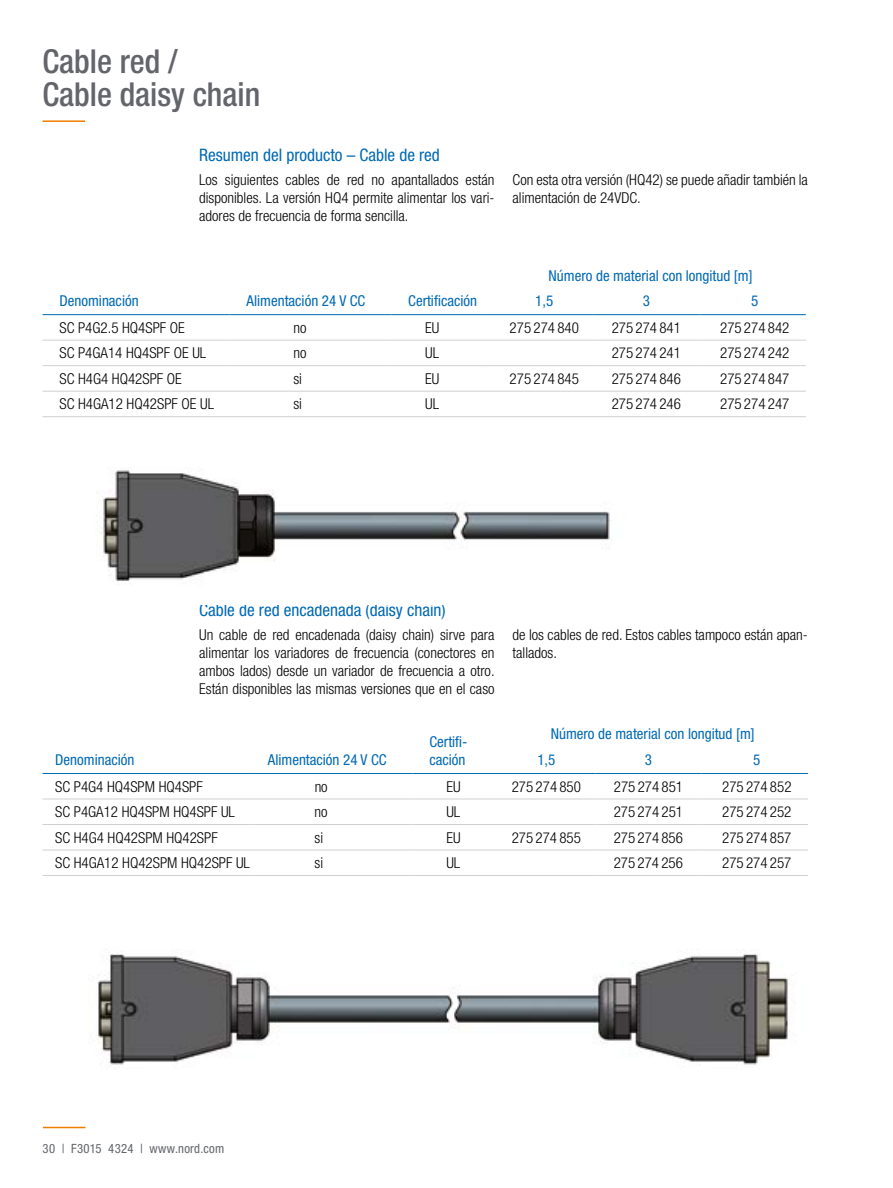
<style>
.page{position:relative;width:893px;height:1188px;background:#fff}
.page>*{position:absolute;margin:0;border:0;box-sizing:border-box;transform-origin:0 0}
.t1{font:500 condensed 33px/33px "Helvetica Neue LT Pro";color:#63656a}
.t2{font:condensed 17.25px "Helvetica Neue LT Pro";color:#0069b4}
.t3{font:300 condensed 15px/18px "Helvetica Neue LT Pro";color:#000;text-align:justify}
.t4{font:condensed 15px/25.5px "Helvetica Neue LT Pro";color:#0069b4}
.t5{font:condensed 12.75px "Helvetica Neue LT Pro";letter-spacing:.02em;color:#63656a}
</style>
<div class="page">
<hr style="left:43px;top:1127px;width:42px;height:1px;background:#ef7d00">
<hr style="left:43px;top:120px;width:42px;height:2px;background:#ef7d00">
<hr style="left:43px;top:314px;width:187px;height:1px;background:#0069b4">
<hr style="left:230px;top:314px;width:161px;height:1px;background:#0069b4">
<hr style="left:391px;top:314px;width:96px;height:1px;background:#0069b4">
<hr style="left:487px;top:314px;width:106px;height:1px;background:#0069b4">
<hr style="left:593px;top:314px;width:106px;height:1px;background:#0069b4">
<hr style="left:699px;top:314px;width:107px;height:1px;background:#0069b4">
<hr style="left:43px;top:340px;width:187px;height:1px;background:#d0d0d0">
<hr style="left:230px;top:340px;width:161px;height:1px;background:#d0d0d0">
<hr style="left:391px;top:340px;width:96px;height:1px;background:#d0d0d0">
<hr style="left:487px;top:340px;width:106px;height:1px;background:#d0d0d0">
<hr style="left:593px;top:340px;width:106px;height:1px;background:#d0d0d0">
<hr style="left:699px;top:340px;width:107px;height:1px;background:#d0d0d0">
<hr style="left:43px;top:365px;width:187px;height:1px;background:#d0d0d0">
<hr style="left:230px;top:365px;width:161px;height:1px;background:#d0d0d0">
<hr style="left:43px;top:391px;width:187px;height:1px;background:#d0d0d0">
<hr style="left:230px;top:391px;width:161px;height:1px;background:#d0d0d0">
<hr style="left:43px;top:416px;width:187px;height:1px;background:#d0d0d0">
<hr style="left:230px;top:416px;width:161px;height:1px;background:#d0d0d0">
<hr style="left:391px;top:365px;width:96px;height:1px;background:#d0d0d0">
<hr style="left:487px;top:365px;width:106px;height:1px;background:#d0d0d0">
<hr style="left:593px;top:365px;width:106px;height:1px;background:#d0d0d0">
<hr style="left:699px;top:365px;width:107px;height:1px;background:#d0d0d0">
<hr style="left:391px;top:391px;width:96px;height:1px;background:#d0d0d0">
<hr style="left:487px;top:391px;width:106px;height:1px;background:#d0d0d0">
<hr style="left:593px;top:391px;width:106px;height:1px;background:#d0d0d0">
<hr style="left:699px;top:391px;width:107px;height:1px;background:#d0d0d0">
<hr style="left:391px;top:416px;width:96px;height:1px;background:#d0d0d0">
<hr style="left:487px;top:416px;width:106px;height:1px;background:#d0d0d0">
<hr style="left:593px;top:416px;width:106px;height:1px;background:#d0d0d0">
<hr style="left:699px;top:416px;width:107px;height:1px;background:#d0d0d0">
<hr style="left:43px;top:799px;width:208px;height:1px;background:#d0d0d0">
<hr style="left:251px;top:799px;width:161px;height:1px;background:#d0d0d0">
<hr style="left:412px;top:799px;width:77px;height:1px;background:#d0d0d0">
<hr style="left:489px;top:799px;width:106px;height:1px;background:#d0d0d0">
<hr style="left:595px;top:799px;width:107px;height:1px;background:#d0d0d0">
<hr style="left:702px;top:799px;width:106px;height:1px;background:#d0d0d0">
<hr style="left:43px;top:824px;width:208px;height:1px;background:#d0d0d0">
<hr style="left:251px;top:824px;width:161px;height:1px;background:#d0d0d0">
<hr style="left:412px;top:824px;width:77px;height:1px;background:#d0d0d0">
<hr style="left:489px;top:824px;width:106px;height:1px;background:#d0d0d0">
<hr style="left:595px;top:824px;width:107px;height:1px;background:#d0d0d0">
<hr style="left:702px;top:824px;width:106px;height:1px;background:#d0d0d0">
<hr style="left:43px;top:850px;width:208px;height:1px;background:#d0d0d0">
<hr style="left:251px;top:850px;width:161px;height:1px;background:#d0d0d0">
<hr style="left:412px;top:850px;width:77px;height:1px;background:#d0d0d0">
<hr style="left:489px;top:850px;width:106px;height:1px;background:#d0d0d0">
<hr style="left:595px;top:850px;width:107px;height:1px;background:#d0d0d0">
<hr style="left:702px;top:850px;width:106px;height:1px;background:#d0d0d0">
<hr style="left:43px;top:875px;width:208px;height:1px;background:#d0d0d0">
<hr style="left:251px;top:875px;width:161px;height:1px;background:#d0d0d0">
<hr style="left:412px;top:875px;width:77px;height:1px;background:#d0d0d0">
<hr style="left:489px;top:875px;width:106px;height:1px;background:#d0d0d0">
<hr style="left:595px;top:875px;width:107px;height:1px;background:#d0d0d0">
<hr style="left:702px;top:875px;width:106px;height:1px;background:#d0d0d0">
<hr style="left:43px;top:773px;width:208px;height:1px;background:#0069b4">
<hr style="left:251px;top:773px;width:161px;height:1px;background:#0069b4">
<hr style="left:412px;top:773px;width:77px;height:1px;background:#0069b4">
<hr style="left:489px;top:773px;width:106px;height:1px;background:#0069b4">
<hr style="left:595px;top:773px;width:107px;height:1px;background:#0069b4">
<hr style="left:702px;top:773px;width:106px;height:1px;background:#0069b4">
<img style="left:96px;top:949px;width:692px;height:117px">
<img style="left:96px;top:470px;width:514px;height:115px">
<h1 class="t1" style="left:43px;top:44px;width:219px">Cable red /<br>Cable daisy chain</h1>
<p class="t2" style="left:199px;top:145px;width:242px">Resumen del producto – Cable de red</p>
<p class="t3" style="left:199px;top:171px;width:297px">Los siguientes cables de red no apantallados están disponibles. La versión HQ4 permite alimentar los vari&shy;adores de frecuencia de forma sencilla.</p>
<p class="t3" style="left:513px;top:171px;width:297px">Con esta otra versión (HQ42) se puede añadir también la alimentación de 24VDC.</p>
<p class="t4" style="left:60px;top:288px;width:81px">Denominación</p>
<p class="t4" style="left:247px;top:288px;width:120px">Alimentación 24 V CC</p>
<p class="t4" style="left:408px;top:288px;width:70px">Certificación</p>
<p class="t4" style="left:535px;top:262px;width:219px;text-indent:13px">Número de material con longitud [m]<br>1,5</p>
<p class="t4" style="left:643px;top:288px;width:9px">3</p>
<p class="t4" style="left:751px;top:288px;width:9px">5</p>
<p class="t3" style="left:60px;top:318px;width:127px">SC P4G2.5 HQ4SPF OE</p>
<p class="t3" style="left:293px;top:318px;width:15px">no</p>
<p class="t3" style="left:425px;top:318px;width:16px">EU</p>
<p class="t3" style="left:510px;top:318px;width:71px">275 274 840</p>
<p class="t3" style="left:612px;top:318px;width:71px">275 274 841</p>
<p class="t3" style="left:720px;top:318px;width:71px">275 274 842</p>
<p class="t3" style="left:60px;top:344px;width:148px">SC P4GA14 HQ4SPF OE UL</p>
<p class="t3" style="left:293px;top:344px;width:15px">no</p>
<p class="t3" style="left:425px;top:344px;width:15px">UL</p>
<p class="t3" style="left:612px;top:344px;width:71px">275 274 241</p>
<p class="t3" style="left:720px;top:344px;width:71px">275 274 242</p>
<p class="t3" style="left:60px;top:369px;width:124px">SC H4G4 HQ42SPF OE</p>
<p class="t3" style="left:293px;top:369px;width:10px">si</p>
<p class="t3" style="left:425px;top:369px;width:16px">EU</p>
<p class="t3" style="left:510px;top:369px;width:71px">275 274 845</p>
<p class="t3" style="left:612px;top:369px;width:71px">275 274 846</p>
<p class="t3" style="left:720px;top:369px;width:71px">275 274 847</p>
<p class="t3" style="left:60px;top:395px;width:156px">SC H4GA12 HQ42SPF OE UL</p>
<p class="t3" style="left:293px;top:395px;width:10px">si</p>
<p class="t3" style="left:425px;top:395px;width:15px">UL</p>
<p class="t3" style="left:612px;top:395px;width:71px">275 274 246</p>
<p class="t3" style="left:720px;top:395px;width:71px">275 274 247</p>
<p class="t2" style="left:199px;top:599px;width:248px">Cable de red encadenada (daisy chain)</p>
<p class="t3" style="left:199px;top:625px;width:297px">Un cable de red encadenada (daisy chain) sirve para alimentar los variadores de frecuencia (conectores en ambos lados) desde un variador de frecuencia a otro.<br>Están disponibles las mismas versiones que en el caso</p>
<p class="t3" style="left:513px;top:625px;width:297px">de los cables de red. Estos cables tampoco están apan&shy;tallados.</p>
<p class="t4" style="left:55px;top:747px;width:81px">Denominación</p>
<p class="t4" style="left:268px;top:747px;width:120px">Alimentación 24 V CC</p>
<p class="t4" style="left:429px;top:733px;width:40px;line-height:18px">Certifi&shy;cación</p>
<p class="t4" style="left:537px;top:721px;width:219px;text-indent:13px">Número de material con longitud [m]<br>1,5</p>
<p class="t4" style="left:645px;top:747px;width:9px">3</p>
<p class="t4" style="left:753px;top:747px;width:9px">5</p>
<p class="t3" style="left:55px;top:777px;width:149px">SC P4G4 HQ4SPM HQ4SPF</p>
<p class="t3" style="left:315px;top:777px;width:15px">no</p>
<p class="t3" style="left:446px;top:777px;width:16px">EU</p>
<p class="t3" style="left:512px;top:777px;width:71px">275 274 850</p>
<p class="t3" style="left:614px;top:777px;width:71px">275 274 851</p>
<p class="t3" style="left:722px;top:777px;width:71px">275 274 852</p>
<p class="t3" style="left:55px;top:803px;width:181px">SC P4GA12 HQ4SPM HQ4SPF UL</p>
<p class="t3" style="left:315px;top:803px;width:15px">no</p>
<p class="t3" style="left:446px;top:803px;width:15px">UL</p>
<p class="t3" style="left:614px;top:803px;width:71px">275 274 251</p>
<p class="t3" style="left:722px;top:803px;width:71px">275 274 252</p>
<p class="t3" style="left:55px;top:828px;width:164px">SC H4G4 HQ42SPM HQ42SPF</p>
<p class="t3" style="left:315px;top:828px;width:10px">si</p>
<p class="t3" style="left:446px;top:828px;width:16px">EU</p>
<p class="t3" style="left:512px;top:828px;width:71px">275 274 855</p>
<p class="t3" style="left:614px;top:828px;width:71px">275 274 856</p>
<p class="t3" style="left:722px;top:828px;width:71px">275 274 857</p>
<p class="t3" style="left:55px;top:854px;width:196px">SC H4GA12 HQ42SPM HQ42SPF UL</p>
<p class="t3" style="left:315px;top:854px;width:10px">si</p>
<p class="t3" style="left:446px;top:854px;width:15px">UL</p>
<p class="t3" style="left:614px;top:854px;width:71px">275 274 256</p>
<p class="t3" style="left:722px;top:854px;width:71px">275 274 257</p>
<p class="t5" style="left:43px;top:1141px;width:183px">30 | F3015 4324 | www.nord.com</p>
</div>
